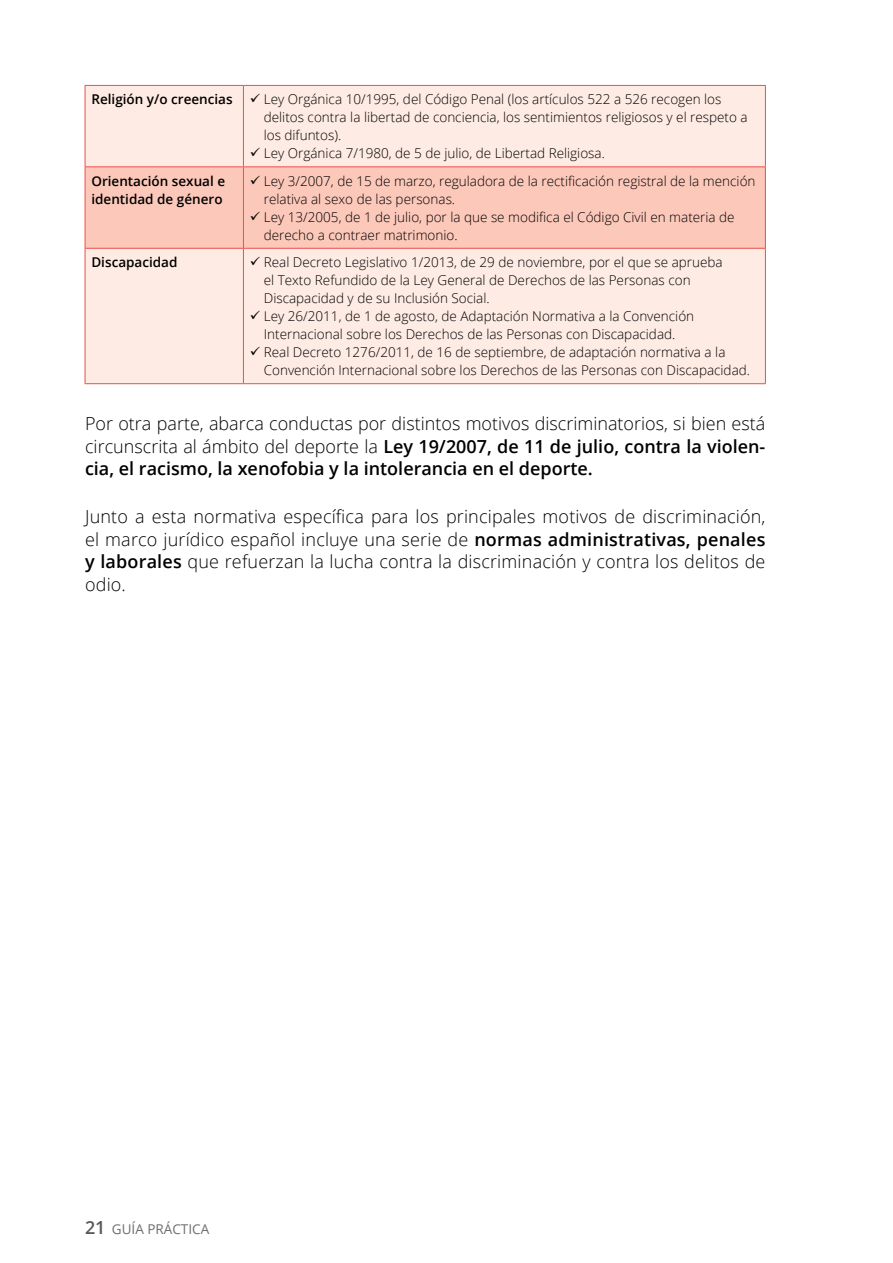
<style>
.page{position:relative;width:893px;height:1263px;background:#fff}
.page>*{position:absolute;margin:0;border:0;box-sizing:border-box;transform-origin:0 0}
.GENERAL-PARRAFO{font:300 18px/22.5px "Open Sans";letter-spacing:.005em;color:#000;text-align:justify}
.TABLA-PARRAFO-IZQUIE{font:300 13.5px/18px "Open Sans";color:#000}
.TABLA-PARRAFO-IZQUIE-2{font:600 13.5px/18px "Open Sans";color:#000}
.t1{font:13.5px "Open Sans";color:#6d6e71}
.s1{font-weight:600}
.s2{font-weight:600;font-size:18px;color:#58585b}
</style>
<div class="page">
<div style="left:86px;top:86px;width:679px;height:297px;background:#feebe3"></div>
<div style="left:86px;top:167px;width:679px;height:81px;background:#fbc8ba"></div>
<hr style="left:85px;top:85px;width:158px;height:1px;background:#f04e4c">
<hr style="left:85px;top:86px;width:1px;height:80px;background:#f04e4c">
<hr style="left:243px;top:85px;width:523px;height:1px;background:#f04e4c">
<hr style="left:243px;top:86px;width:1px;height:80px;background:#f04e4c">
<hr style="left:765px;top:86px;width:1px;height:80px;background:#f04e4c">
<hr style="left:85px;top:166px;width:158px;height:1px;background:#f04e4c">
<hr style="left:85px;top:167px;width:1px;height:81px;background:#f04e4c">
<hr style="left:243px;top:166px;width:523px;height:1px;background:#f04e4c">
<hr style="left:243px;top:167px;width:1px;height:81px;background:#f04e4c">
<hr style="left:765px;top:167px;width:1px;height:81px;background:#f04e4c">
<hr style="left:85px;top:248px;width:158px;height:1px;background:#f04e4c">
<hr style="left:85px;top:249px;width:1px;height:134px;background:#f04e4c">
<hr style="left:243px;top:248px;width:523px;height:1px;background:#f04e4c">
<hr style="left:243px;top:249px;width:1px;height:134px;background:#f04e4c">
<hr style="left:765px;top:249px;width:1px;height:134px;background:#f04e4c">
<hr style="left:85px;top:383px;width:158px;height:1px;background:#f04e4c">
<hr style="left:243px;top:383px;width:523px;height:1px;background:#f04e4c">
<p class="TABLA-PARRAFO-IZQUIE-2" style="left:91px;top:90px;width:143px">Religión y/o creencias</p>
<p class="TABLA-PARRAFO-IZQUIE" style="left:264px;top:90px;width:485px;text-indent:-14px">✓ Ley Orgánica 10/1995, del Código Penal (los artículos 522 a 526 recogen los delitos contra la libertad de conciencia, los sentimientos religiosos y el respeto a los difuntos).</p>
<p class="TABLA-PARRAFO-IZQUIE" style="left:250px;top:144px;width:357px">✓ Ley Orgánica 7/1980, de 5 de julio, de Libertad Religiosa.</p>
<p class="TABLA-PARRAFO-IZQUIE-2" style="left:91px;top:171px;width:135px">Orientación sexual e identidad de género</p>
<p class="TABLA-PARRAFO-IZQUIE" style="left:264px;top:171px;width:493px;text-indent:-14px">✓ Ley 3/2007, de 15 de marzo, reguladora de la rectificación registral de la mención relativa al sexo de las personas.</p>
<p class="TABLA-PARRAFO-IZQUIE" style="left:264px;top:207px;width:472px;text-indent:-14px">✓ Ley 13/2005, de 1 de julio, por la que se modifica el Código Civil en materia de derecho a contraer matrimonio.</p>
<p class="TABLA-PARRAFO-IZQUIE-2" style="left:91px;top:253px;width:88px">Discapacidad</p>
<p class="TABLA-PARRAFO-IZQUIE" style="left:264px;top:253px;width:460px;text-indent:-14px">✓ Real Decreto Legislativo 1/2013, de 29 de noviembre, por el que se aprueba el Texto Refundido de la Ley General de Derechos de las Personas con<br>Discapacidad y de su Inclusión Social.</p>
<p class="TABLA-PARRAFO-IZQUIE" style="left:250px;top:307px;width:446px;text-align:center">✓ Ley 26/2011, de 1 de agosto, de Adaptación Normativa a la Convención<br>Internacional sobre los Derechos de las Personas con Discapacidad.</p>
<p class="TABLA-PARRAFO-IZQUIE" style="left:264px;top:343px;width:488px;text-indent:-14px">✓ Real Decreto 1276/2011, de 16 de septiembre, de adaptación normativa a la<br>Convención Internacional sobre los Derechos de las Personas con Discapacidad.</p>
<p class="GENERAL-PARRAFO" style="left:85px;top:412px;width:682px">Por otra parte, abarca conductas por distintos motivos discriminatorios, si bien está circunscrita al ámbito del deporte la <span class="s1">Ley 19/2007, de 11 de julio, contra la violen&shy;cia, el racismo, la xenofobia y la intolerancia en el deporte.</span></p>
<p class="GENERAL-PARRAFO" style="left:85px;top:505px;width:682px">Junto a esta normativa específica para los principales motivos de discriminación, el marco jurídico español incluye una serie de <span class="s1">normas administrativas, penales y laborales</span> que refuerzan la lucha contra la discriminación y contra los delitos de odio.</p>
<p class="t1" style="left:85px;top:1220px;width:126px"><span class="s2">21</span> GUÍA PRÁCTICA</p>
</div>
